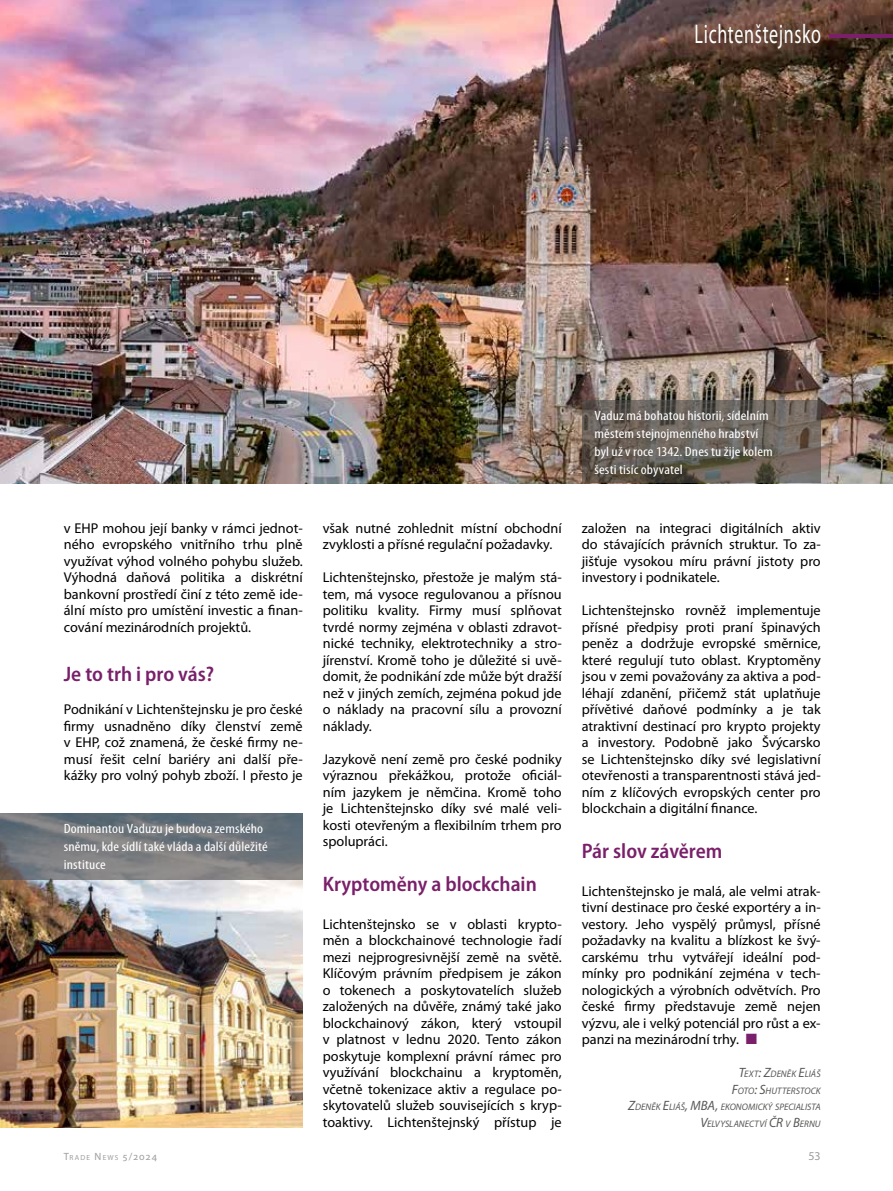
<style>
.page{position:relative;width:893px;height:1191px;background:#fff}
.page>*{position:absolute;margin:0;border:0;box-sizing:border-box;transform-origin:0 0}
.t1{font:27px "Myriad Pro";letter-spacing:.035em;color:#fff;scale:.67 1}
.t2{font:600 semi-condensed 21px "Myriad Pro";color:#7a206a}
.t3{font:14.25px/16.5px "Myriad Pro";color:#000;text-align:justify}
.t4{font:condensed 13.5px/18px "Myriad Pro";letter-spacing:.005em;color:#fff;scale:1.15 1}
.t5{font:12px "Myriad Pro";color:#9d9d9c}
.t6{font:italic 9.45px/16.5px "Myriad Pro";letter-spacing:.005em;color:#575756;text-align:right}
.t7{font:7.35px "Myriad Pro";letter-spacing:.165em;color:#9d9d9c}
.s1{font-size:13.5px}
.s2{font-size:10.5px}
</style>
<div class="page">
<img style="left:0;top:0;width:893px;height:483px">
<svg style="left:582px;top:400px;width:239px;height:83px;background:#665f57"></svg>
<hr style="left:829px;top:34px;width:64px;height:3px;background:#7a206a">
<img style="left:0;top:879px;width:303px;height:248px">
<svg style="left:0;top:813px;width:303px;height:66px;background:#74797d"></svg>
<h1 class="t1" style="left:695px;top:17px;width:190px">Lichtenštejnsko</h1>
<p class="t3" style="left:64px;top:519px;width:240px">v EHP mohou její banky v rámci jednot&shy;ného evropského vnitřního trhu plně využívat výhod volného pohybu služeb.<br>Výhodná daňová politika a diskrétní bankovní prostředí činí z této země ide&shy;ální místo pro umístění investic a finan&shy;cování mezinárodních projektů.</p>
<h2 class="t2" style="left:64px;top:660px;width:152px">Je to trh i pro vás?</h2>
<p class="t3" style="left:64px;top:701px;width:240px">Podnikání v Lichtenštejnsku je pro české firmy usnadněno díky členství země v EHP, což znamená, že české firmy ne&shy;musí řešit celní bariéry ani další pře&shy;kážky pro volný pohyb zboží. I přesto je</p>
<p class="t4" style="left:64px;top:819px;width:179px">Dominantou Vaduzu je budova zemského sněmu, kde sídlí také vláda a další důležité instituce</p>
<p class="t3" style="left:323px;top:519px;width:240px">však nutné zohlednit místní obchodní zvyklosti a přísné regulační požadavky.</p>
<p class="t3" style="left:323px;top:569px;width:240px">Lichtenštejnsko, přestože je malým stá&shy;tem, má vysoce regulovanou a přísnou politiku kvality. Firmy musí splňovat tvrdé normy zejména v oblasti zdravot&shy;nické techniky, elektrotechniky a stro&shy;jírenství. Kromě toho je důležité si uvě&shy;domit, že podnikání zde může být dražší než v jiných zemích, zejména pokud jde o náklady na pracovní sílu a provozní náklady.</p>
<p class="t3" style="left:323px;top:750px;width:240px">Jazykově není země pro české podniky výraznou překážkou, protože oficiál&shy;ním jazykem je němčina. Kromě toho je Lichtenštejnsko díky své malé veli&shy;kosti otevřeným a flexibilním trhem pro spolupráci.</p>
<h2 class="t2" style="left:323px;top:870px;width:216px">Kryptoměny a blockchain</h2>
<p class="t3" style="left:323px;top:915px;width:240px">Lichtenštejnsko se v oblasti krypto&shy;měn a blockchainové technologie řadí mezi nejprogresivnější země na světě.<br>Klíčovým právním předpisem je zákon o tokenech a poskytovatelích služeb založených na důvěře, známý také jako blockchainový zákon, který vstoupil v platnost v lednu 2020. Tento zákon poskytuje komplexní právní rámec pro využívání blockchainu a kryptoměn, včetně tokenizace aktiv a regulace po&shy;skytovatelů služeb souvisejících s kryp&shy;toaktivy. Lichtenštejnský přístup je</p>
<p class="t4" style="left:594px;top:406px;width:157px">Vaduz má bohatou historii, sídelním městem stejnojmenného hrabství byl už v roce 1342. Dnes tu žije kolem šesti tisíc obyvatel</p>
<p class="t3" style="left:582px;top:519px;width:240px">založen na integraci digitálních aktiv do stávajících právních struktur. To za&shy;jišťuje vysokou míru právní jistoty pro investory i podnikatele.</p>
<p class="t3" style="left:582px;top:602px;width:240px">Lichtenštejnsko rovněž implementuje přísné předpisy proti praní špinavých peněz a dodržuje evropské směrnice, které regulují tuto oblast. Kryptoměny jsou v zemi považovány za aktiva a pod&shy;léhají zdanění, přičemž stát uplatňuje přívětivé daňové podmínky a je tak atraktivní destinací pro krypto projekty a investory. Podobně jako Švýcarsko se Lichtenštejnsko díky své legislativní otevřenosti a transparentnosti stává jed&shy;ním z klíčových evropských center pro blockchain a digitální finance.</p>
<h2 class="t2" style="left:582px;top:837px;width:142px">Pár slov závěrem</h2>
<p class="t3" style="left:582px;top:882px;width:240px">Lichtenštejnsko je malá, ale velmi atrak&shy;tivní destinace pro české exportéry a in&shy;vestory. Jeho vyspělý průmysl, přísné požadavky na kvalitu a blízkost ke švý&shy;carskému trhu vytvářejí ideální pod&shy;mínky pro podnikání zejména v tech&shy;nologických a výrobních odvětvích. Pro české firmy představuje země nejen výzvu, ale i velký potenciál pro růst a ex&shy;panzi na mezinárodní trhy.</p>
<p class="t6" style="left:628px;top:1065px;width:194px"><span class="s1">T</span>EXT<span class="s1">: Z</span>DENĚK <span class="s1">E</span>LIÁŠ<br><span class="s1">F</span>OTO<span class="s1">: S</span>HUTTERSTOCK<br><span class="s1">Z</span>DENĚK <span class="s1">E</span>LIÁŠ<span class="s1">, MBA,</span> EKONOMICKÝ SPECIALISTA<br><span class="s1">V</span>ELVYSLANECTVÍ <span class="s1">ČR</span> V <span class="s1">B</span>ERNU</p>
<p class="t7" style="left:64px;top:1152px;width:95px"><span class="s2">T</span>RADE <span class="s2">N</span>EWS <span class="s2">5/2024</span></p>
<p class="t5" style="left:809px;top:1148px;width:14px">53</p>
</div>
